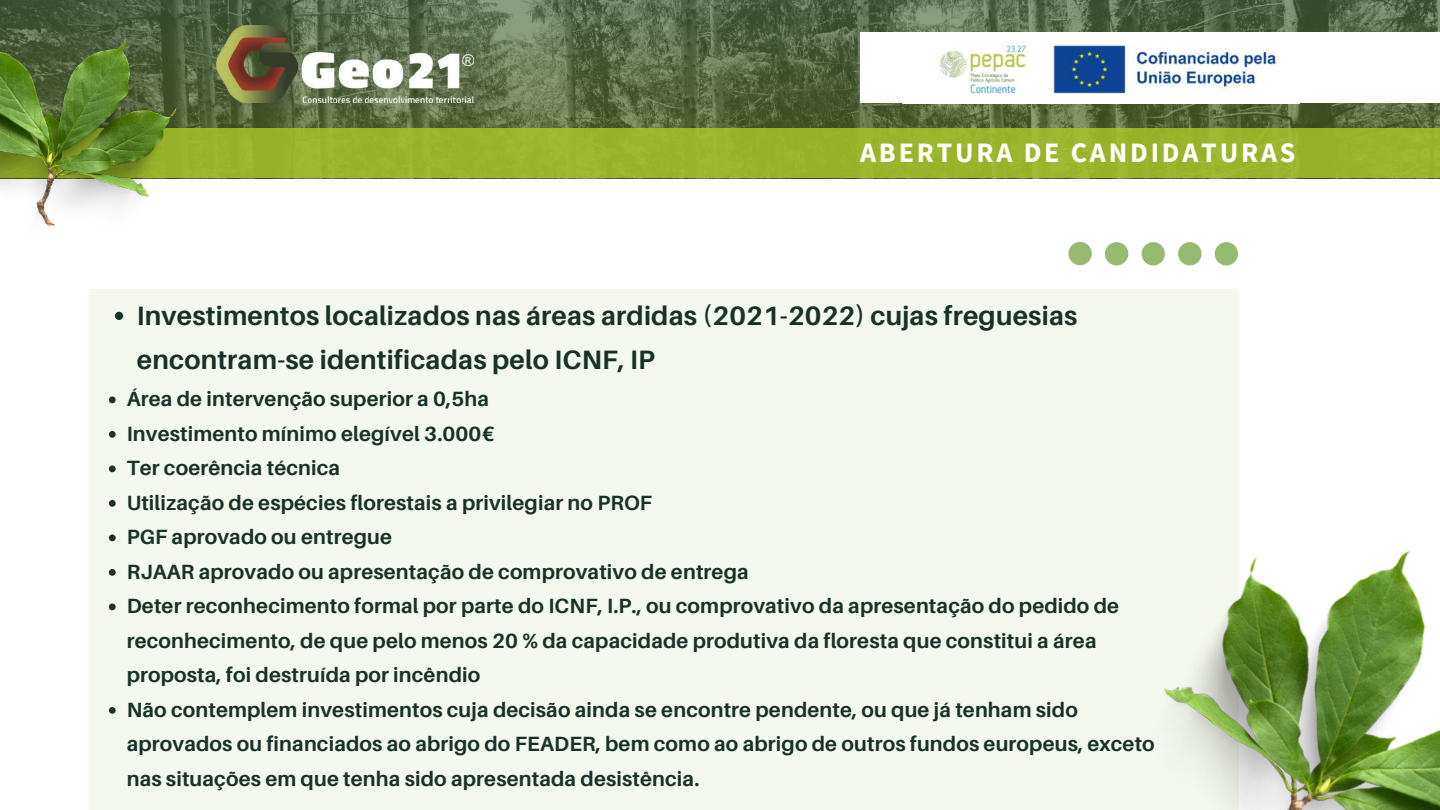
<style>
.page{position:relative;width:1440px;height:810px;background:#fff}
.page>*{position:absolute;margin:0;border:0;box-sizing:border-box;transform-origin:0 0}
.t1{font:700 28px "Source Sans Pro";letter-spacing:.1em;color:#fff}
.t2{font:700 26.6px/44.2px "Aileron";letter-spacing:.01em;color:#193229}
.t3{font:700 20.6px/34.5px "Aileron";letter-spacing:.01em;color:#193229}
</style>
<div class="page">
<svg style="left:1068px;top:242px;width:24px;height:23px"></svg>
<svg style="left:1105px;top:242px;width:23px;height:23px"></svg>
<svg style="left:1142px;top:242px;width:23px;height:23px"></svg>
<svg style="left:1178px;top:242px;width:23px;height:23px"></svg>
<svg style="left:1215px;top:242px;width:23px;height:23px"></svg>
<div style="left:90px;top:289px;width:1148px;height:521px;background:#f5f8ee"></div>
<img style="left:1164px;top:478px;width:276px;height:332px">
<svg style="left:115px;top:312px;width:8px;height:8px"></svg>
<svg style="left:109px;top:397px;width:7px;height:6px"></svg>
<svg style="left:109px;top:431px;width:7px;height:7px"></svg>
<svg style="left:109px;top:466px;width:7px;height:6px"></svg>
<svg style="left:109px;top:500px;width:7px;height:7px"></svg>
<svg style="left:109px;top:535px;width:7px;height:6px"></svg>
<svg style="left:109px;top:569px;width:7px;height:7px"></svg>
<svg style="left:109px;top:604px;width:7px;height:6px"></svg>
<svg style="left:109px;top:707px;width:7px;height:7px"></svg>
<svg style="left:0;top:0;width:1440px;height:129px"></svg>
<div style="left:0;top:129px;width:1440px;height:49px;background:#99b52b"></div>
<img style="left:216px;top:25px;width:258px;height:78px">
<div style="left:860px;top:32px;width:580px;height:70px;background:#fff"></div>
<img style="left:902px;top:43px;width:398px;height:60px">
<img style="left:0;top:37px;width:177px;height:189px">
<h1 class="t1" style="left:860px;top:135px;width:437px">ABERTURA DE CANDIDATURAS</h1>
<p class="t2" style="left:137px;top:293px;width:942px">Investimentos localizados nas áreas ardidas (2021-2022) cujas freguesias encontram-se identificadas pelo ICNF, IP</p>
<p class="t3" style="left:127px;top:381px;width:1030px">Área de intervenção superior a 0,5ha<br>Investimento mínimo elegível 3.000€<br>Ter coerência técnica<br>Utilização de espécies florestais a privilegiar no PROF<br>PGF aprovado ou entregue<br>RJAAR aprovado ou apresentação de comprovativo de entrega<br>Deter reconhecimento formal por parte do ICNF, I.P., ou comprovativo da apresentação do pedido de reconhecimento, de que pelo menos 20 % da capacidade produtiva da floresta que constitui a área proposta, foi destruída por incêndio<br>Não contemplem investimentos cuja decisão ainda se encontre pendente, ou que já tenham sido aprovados ou financiados ao abrigo do FEADER, bem como ao abrigo de outros fundos europeus, exceto nas situações em que tenha sido apresentada desistência.</p>
</div>
